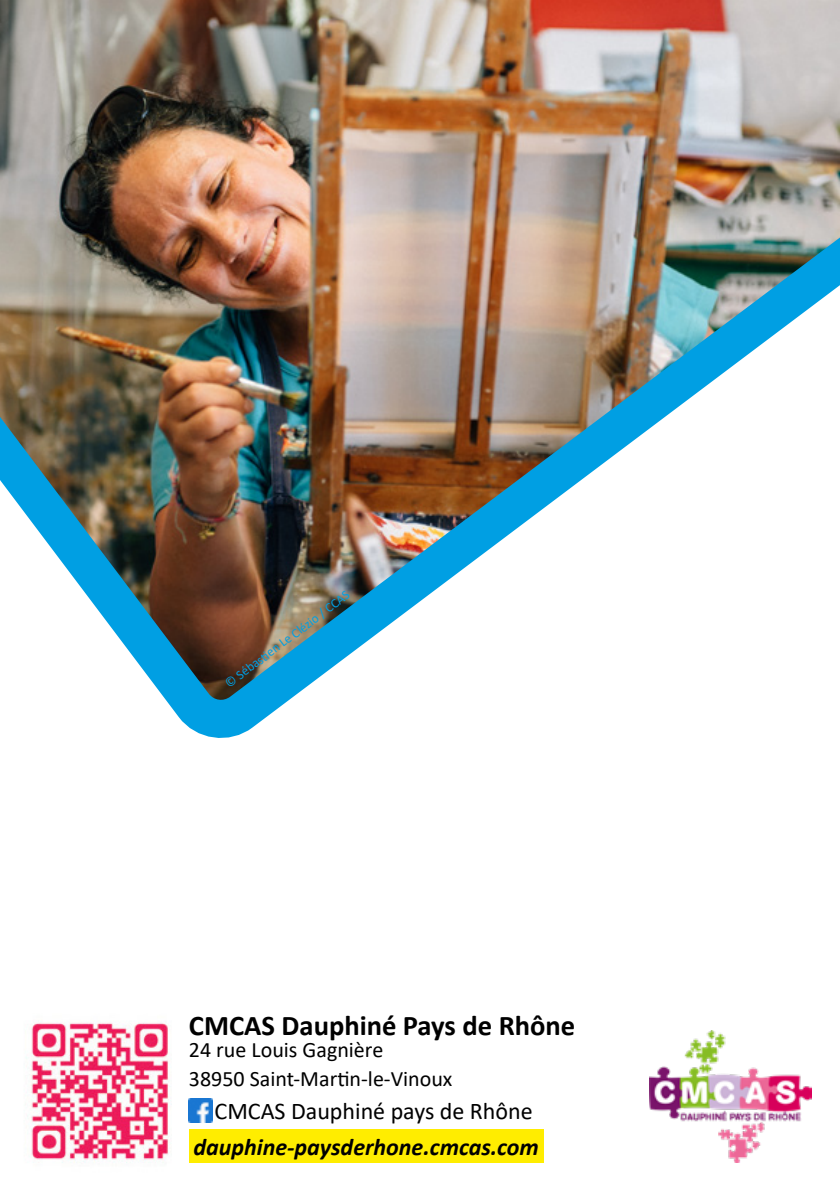
<style>
.page{position:relative;width:840px;height:1191px;background:#fff}
.page>*{position:absolute;margin:0;border:0;box-sizing:border-box;transform-origin:0 0}
.t1{font:700 28.6px "Calibri";color:#000}
.t2{font:italic 700 24px "Calibri";color:#000}
.t3{font:24px "Calibri";color:#000}
.t4{font:22px/28.8px "Calibri";color:#000}
.t5{font:13px "Calibri";color:#009fe3}
</style>
<div class="page">
<img style="left:26px;top:1021px;width:145px;height:142px">
<img style="left:0;top:0;width:839px;height:738px">
<div style="left:189px;top:1129px;width:354px;height:33px;background:#ffed00"></div>
<img style="left:649px;top:1030px;width:161px;height:132px">
<img style="left:189px;top:1098px;width:24px;height:24px">
<p class="t5" style="left:221px;top:677px;width:154px;rotate:-37deg">© Sébasti en Le Clézio / CCAS</p>
<h1 class="t1" style="left:189px;top:1005px;width:387px">CMCAS Dauphiné Pays de Rhône</h1>
<p class="t4" style="left:189px;top:1035px;width:265px">24 rue Louis Gagnière<br>38950 Saint-Martin-le-Vinoux</p>
<p class="t3" style="left:214px;top:1094px;width:319px">CMCAS Dauphiné pays de Rhône</p>
<p class="t2" style="left:193px;top:1130px;width:347px">dauphine-paysderhone.cmcas.com</p>
</div>
